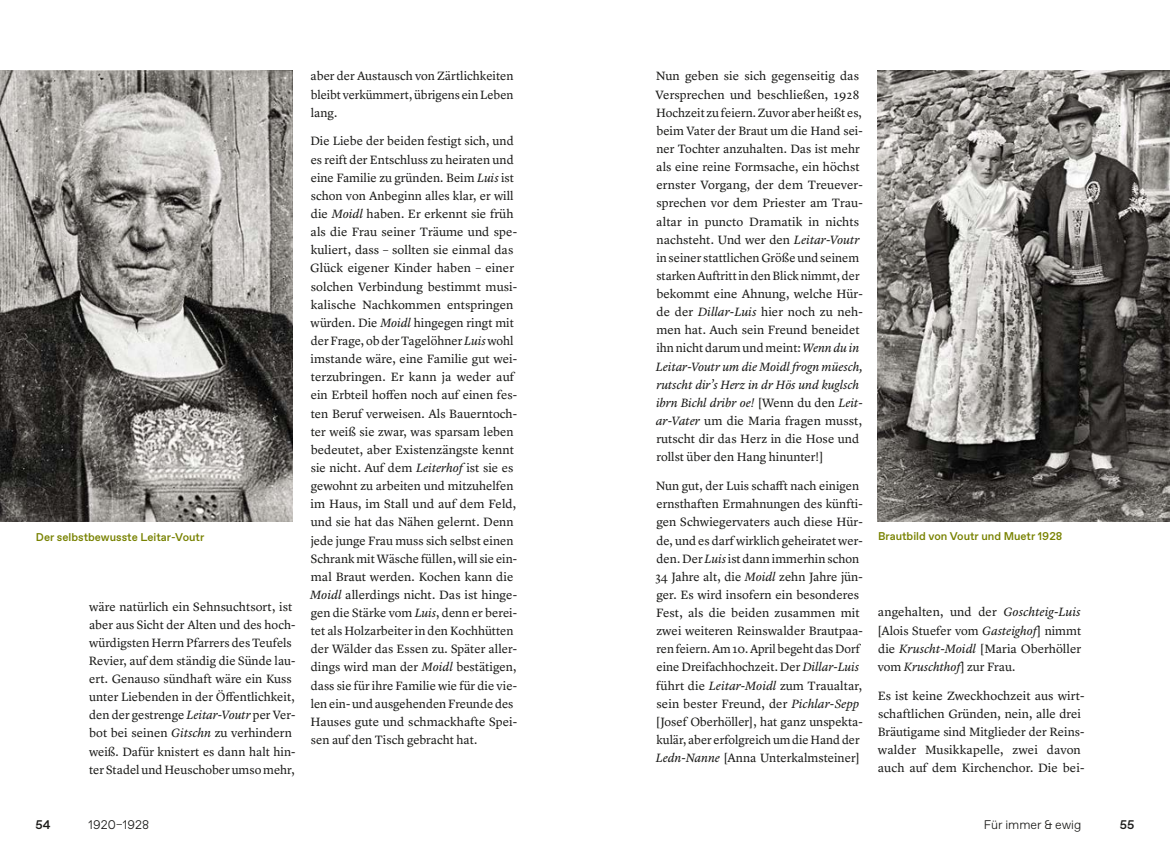
<style>
.page{position:relative;width:1170px;height:851px;background:#fff}
.page>*{position:absolute;margin:0;border:0;box-sizing:border-box;transform-origin:0 0}
.t1{font:12.5px/18.1px "Lyon Text";color:#1a1a18}
.t2{font:300 12.5px "Favorit Std";color:#1a1a18}
.t3{font:500 12.5px "Favorit Std";color:#1a1a18}
.t4{font:500 11.25px "Favorit Std";color:#788200}
.s1{font-style:italic}
</style>
<div class="page">
<img style="left:0;top:71px;width:292px;height:450px">
<img style="left:877px;top:71px;width:292px;height:450px">
<p class="t1" style="left:310px;top:66px;width:204px;text-align:justify">aber der Austausch von Zärtlichkeiten bleibt verkümmert, übrigens ein Leben lang.</p>
<p class="t1" style="left:310px;top:131px;width:208px">Die Liebe der beiden festigt sich, und es reift der Entschluss zu heiraten und eine Familie zu gründen. Beim <span class="s1">Luis</span> ist schon von Anbeginn alles klar, er will die <span class="s1">Moidl</span> haben. Er erkennt sie früh als die Frau seiner Träume und spe&shy;kuliert, dass – sollten sie einmal das Glück eigener Kinder haben – einer solchen Verbindung bestimmt musi&shy;kalische Nachkommen entspringen würden. Die <span class="s1">Moidl</span> hingegen ringt mit der Frage, ob der Tagelöhner <span class="s1">Luis</span> wohl imstande wäre, eine Familie gut wei&shy;terzubringen. Er kann ja weder auf ein Erbteil hoffen noch auf einen fes&shy;ten Beruf verweisen. Als Bauerntoch&shy;ter weiß sie zwar, was sparsam leben bedeutet, aber Existenzängste kennt sie nicht. Auf dem <span class="s1">Leiterhof</span> ist sie es gewohnt zu arbeiten und mitzuhelfen im Haus, im Stall und auf dem Feld, und sie hat das Nähen gelernt. Denn jede junge Frau muss sich selbst einen Schrank mit Wäsche füllen, will sie ein&shy;mal Braut werden. Kochen kann die <span class="s1">Moidl</span> allerdings nicht. Das ist hinge&shy;gen die Stärke vom <span class="s1">Luis</span>, denn er berei&shy;tet als Holzarbeiter in den Kochhütten der Wälder das Essen zu. Später aller&shy;dings wird man der <span class="s1">Moidl</span> bestätigen, dass sie für ihre Familie wie für die vie&shy;len ein- und ausgehenden Freunde des Hauses gute und schmackhafte Spei&shy;sen auf den Tisch gebracht hat.</p>
<p class="t1" style="left:655px;top:66px;width:209px">Nun geben sie sich gegenseitig das Versprechen und beschließen, 1928<br>Hochzeit zu feiern. Zuvor aber heißt es, beim Vater der Braut um die Hand sei&shy;ner Tochter anzuhalten. Das ist mehr als eine reine Formsache, ein höchst ernster Vorgang, der dem Treuever&shy;sprechen vor dem Priester am Trau&shy;altar in puncto Dramatik in nichts nachsteht. Und wer den <span class="s1">Leitar-Voutr </span>in seiner stattlichen Größe und seinem starken Auftritt in den Blick nimmt, der bekommt eine Ahnung, welche Hür&shy;de der <span class="s1">Dillar-Luis</span> hier noch zu neh&shy;men hat. Auch sein Freund beneidet ihn nicht darum und meint: <span class="s1">Wenn du in Leitar-Voutr um die Moidl frogn müesch, rutscht dir’s Herz in dr Hös und kuglsch ibrn Bichl dribr oe!</span> [Wenn du den <span class="s1">Leit&shy;ar-Vater</span> um die Maria fragen musst, rutscht dir das Herz in die Hose und rollst über den Hang hinunter!]</p>
<p class="t1" style="left:655px;top:475px;width:209px">Nun gut, der Luis schafft nach einigen ernsthaften Ermahnungen des künfti&shy;gen Schwiegervaters auch diese Hür&shy;de, und es darf wirklich geheiratet wer&shy;den. Der <span class="s1">Luis</span> ist dann immerhin schon 34 Jahre alt, die <span class="s1">Moidl</span> zehn Jahre jün&shy;ger. Es wird insofern ein besonderes Fest, als die beiden zusammen mit zwei weiteren Reinswalder Brautpaa&shy;ren feiern. Am 10. April begeht das Dorf eine Dreifachhochzeit. Der <span class="s1">Dillar-Luis </span>führt die <span class="s1">Leitar-Moidl</span> zum Traualtar, sein bester Freund, der <span class="s1">Pichlar-Sepp </span>[Josef Oberhöller], hat ganz unspekta&shy;kulär, aber erfolgreich um die Hand der <span class="s1">Ledn-Nanne</span> [Anna Unterkalmsteiner]</p>
<p class="t4" style="left:36px;top:529px;width:170px">Der selbstbewusste Leitar-Voutr</p>
<p class="t4" style="left:878px;top:528px;width:186px">Brautbild von Voutr und Muetr 1928</p>
<p class="t1" style="left:89px;top:596px;width:208px">wäre natürlich ein Sehnsuchtsort, ist aber aus Sicht der Alten und des hoch&shy;würdigsten Herrn Pfarrers des Teufels Revier, auf dem ständig die Sünde lau&shy;ert. Genauso sündhaft wäre ein Kuss unter Liebenden in der Öffentlichkeit, den der gestrenge <span class="s1">Leitar-Voutr</span> per Ver&shy;bot bei seinen <span class="s1">Gitschn</span> zu verhindern weiß. Dafür knistert es dann halt hin&shy;ter Stadel und Heuschober umso mehr,</p>
<p class="t1" style="left:877px;top:602px;width:205px;text-align:justify">angehalten, und der <span class="s1">Goschteig-Luis </span>[Alois Stuefer vom <span class="s1">Gasteighof</span>] nimmt die <span class="s1">Kruscht-Moidl</span> [Maria Oberhöller vom <span class="s1">Kruschthof</span>] zur Frau.</p>
<p class="t1" style="left:877px;top:685px;width:208px">Es ist keine Zweckhochzeit aus wirt&shy;schaftlichen Gründen, nein, alle drei Bräutigame sind Mitglieder der Reins&shy;walder Musikkapelle, zwei davon auch auf dem Kirchenchor. Die bei-</p>
<p class="t3" style="left:35px;top:816px;width:17px">54</p>
<p class="t2" style="left:89px;top:816px;width:62px">1920–1928</p>
<p class="t2" style="left:983px;top:816px;width:99px">Für immer &amp; ewig</p>
<p class="t3" style="left:1119px;top:816px;width:16px">55</p>
</div>
